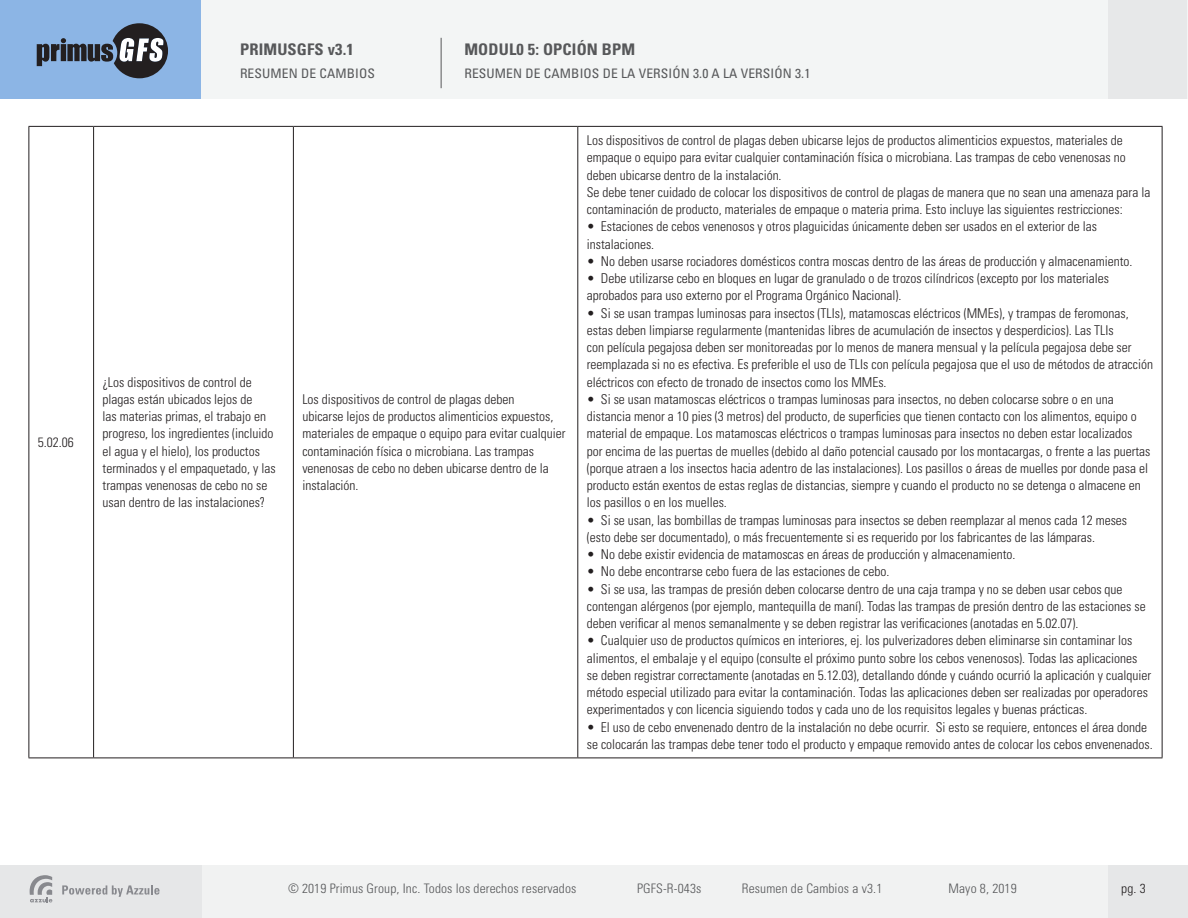
<style>
.page{position:relative;width:1188px;height:918px;background:#fff}
.page>*{position:absolute;margin:0;border:0;box-sizing:border-box;transform-origin:0 0}
.t1{font:700 condensed 16.05px "Univers LT Std";letter-spacing:.01em;color:#57585a}
.Paragraph_Style_1{font:300 condensed 13.5px/17.2px "Univers LT Std";color:#231f20}
.t2{font:300 condensed 13.05px "Univers LT Std";letter-spacing:.01em;color:#57585a}
.t3{font:condensed 13.05px "Univers LT Std";letter-spacing:.01em;color:#57585a}
.t4{font:300 condensed 13.05px "Univers LT Std";color:#231f20}
</style>
<div class="page">
<div style="left:0;top:865px;width:924px;height:53px;background:#f1f2f2"></div>
<div style="left:0;top:865px;width:201px;height:53px;background:#e6e7e8"></div>
<svg style="left:62px;top:885px;width:98px;height:12px"></svg>
<svg style="left:30px;top:875px;width:22px;height:27px"></svg>
<div style="left:573px;top:865px;width:615px;height:53px;background:#f1f2f2"></div>
<div style="left:1109px;top:865px;width:79px;height:53px;background:#e6e7e8"></div>
<div style="left:0;top:0;width:833px;height:99px;background:#f3f5f5"></div>
<div style="left:0;top:0;width:201px;height:99px;background:#8cb5e5"></div>
<svg style="left:37px;top:23px;width:131px;height:55px"></svg>
<div style="left:603px;top:0;width:584px;height:99px;background:#f3f5f5"></div>
<div style="left:1108px;top:0;width:79px;height:99px;background:#e7e8e9"></div>
<hr style="left:441px;top:38px;width:1px;height:50px;background:#57585a">
<hr style="left:28px;top:126px;width:66px;height:1px;background:#231f20">
<hr style="left:28px;top:127px;width:1px;height:631px;background:#231f20">
<hr style="left:94px;top:126px;width:199px;height:1px;background:#231f20">
<hr style="left:93px;top:127px;width:1px;height:631px;background:#231f20">
<hr style="left:293px;top:126px;width:285px;height:1px;background:#231f20">
<hr style="left:293px;top:127px;width:1px;height:631px;background:#231f20">
<hr style="left:578px;top:126px;width:584px;height:1px;background:#231f20">
<hr style="left:577px;top:127px;width:1px;height:631px;background:#231f20">
<hr style="left:1162px;top:127px;width:1px;height:631px;background:#231f20">
<hr style="left:28px;top:758px;width:66px;height:1px;background:#231f20">
<hr style="left:94px;top:758px;width:199px;height:1px;background:#231f20">
<hr style="left:293px;top:758px;width:285px;height:1px;background:#231f20">
<hr style="left:578px;top:758px;width:584px;height:1px;background:#231f20">
<p class="Paragraph_Style_1" style="left:38px;top:434px;width:37px">5.02.06</p>
<p class="t1" style="left:240px;top:40px;width:115px">PRIMUSGFS v3.1</p>
<p class="t3" style="left:240px;top:65px;width:137px">RESUMEN DE CAMBIOS</p>
<p class="t1" style="left:464px;top:40px;width:172px">MODUL0 5: OPCIÓN BPM</p>
<p class="t3" style="left:464px;top:65px;width:348px">RESUMEN DE CAMBIOS DE LA VERSIÓN 3.0 A LA VERSIÓN 3.1</p>
<p class="Paragraph_Style_1" style="left:103px;top:373px;width:175px">¿Los dispositivos de control de plagas están ubicados lejos de<br>las materias primas, el trabajo en progreso, los ingredientes (incluido el agua y el hielo), los productos terminados y el empaquetado, y las trampas venenosas de cebo no se usan dentro de las instalaciones?</p>
<p class="Paragraph_Style_1" style="left:302px;top:391px;width:265px">Los dispositivos de control de plagas deben<br>ubicarse lejos de productos alimenticios expuestos, materiales de empaque o equipo para evitar cualquier contaminación física o microbiana. Las trampas venenosas de cebo no deben ubicarse dentro de la instalación.</p>
<p class="Paragraph_Style_1" style="left:587px;top:132px;width:540px">Los dispositivos de control de plagas deben ubicarse lejos de productos alimenticios expuestos, materiales de empaque o equipo para evitar cualquier contaminación física o microbiana. Las trampas de cebo venenosas no deben ubicarse dentro de la instalación.</p>
<p class="Paragraph_Style_1" style="left:587px;top:184px;width:565px">Se debe tener cuidado de colocar los dispositivos de control de plagas de manera que no sean una amenaza para la contaminación de producto, materiales de empaque o materia prima. Esto incluye las siguientes restricciones:</p>
<p class="Paragraph_Style_1" style="left:587px;top:218px;width:512px">• Estaciones de cebos venenosos y otros plaguicidas únicamente deben ser usados en el exterior de las instalaciones.</p>
<p class="Paragraph_Style_1" style="left:587px;top:253px;width:547px">• No deben usarse rociadores domésticos contra moscas dentro de las áreas de producción y almacenamiento.</p>
<p class="Paragraph_Style_1" style="left:587px;top:270px;width:524px">• Debe utilizarse cebo en bloques en lugar de granulado o de trozos cilíndricos (excepto por los materiales aprobados para uso externo por el Programa Orgánico Nacional).</p>
<p class="Paragraph_Style_1" style="left:587px;top:304px;width:568px">• Si se usan trampas luminosas para insectos (TLIs), matamoscas eléctricos (MMEs), y trampas de feromonas, estas deben limpiarse regularmente (mantenidas libres de acumulación de insectos y desperdicios). Las TLIs<br>con película pegajosa deben ser monitoreadas por lo menos de manera mensual y la película pegajosa debe ser reemplazada si no es efectiva. Es preferible el uso de TLIs con película pegajosa que el uso de métodos de atracción eléctricos con efecto de tronado de insectos como los MMEs.</p>
<p class="Paragraph_Style_1" style="left:587px;top:391px;width:565px">• Si se usan matamoscas eléctricos o trampas luminosas para insectos, no deben colocarse sobre o en una distancia menor a 10 pies (3 metros) del producto, de superficies que tienen contacto con los alimentos, equipo o material de empaque. Los matamoscas eléctricos o trampas luminosas para insectos no deben estar localizados por encima de las puertas de muelles (debido al daño potencial causado por los montacargas, o frente a las puertas (porque atraen a los insectos hacia adentro de las instalaciones). Los pasillos o áreas de muelles por donde pasa el producto están exentos de estas reglas de distancias, siempre y cuando el producto no se detenga o almacene en los pasillos o en los muelles.</p>
<p class="Paragraph_Style_1" style="left:587px;top:511px;width:542px">• Si se usan, las bombillas de trampas luminosas para insectos se deben reemplazar al menos cada 12 meses (esto debe ser documentado), o más frecuentemente si es requerido por los fabricantes de las lámparas.</p>
<p class="Paragraph_Style_1" style="left:587px;top:546px;width:430px">• No debe existir evidencia de matamoscas en áreas de producción y almacenamiento.</p>
<p class="Paragraph_Style_1" style="left:587px;top:563px;width:304px">• No debe encontrarse cebo fuera de las estaciones de cebo.</p>
<p class="Paragraph_Style_1" style="left:587px;top:580px;width:560px">• Si se usa, las trampas de presión deben colocarse dentro de una caja trampa y no se deben usar cebos que contengan alérgenos (por ejemplo, mantequilla de maní). Todas las trampas de presión dentro de las estaciones se deben verificar al menos semanalmente y se deben registrar las verificaciones (anotadas en 5.02.07).</p>
<p class="Paragraph_Style_1" style="left:587px;top:632px;width:566px">• Cualquier uso de productos químicos en interiores, ej. los pulverizadores deben eliminarse sin contaminar los alimentos, el embalaje y el equipo (consulte el próximo punto sobre los cebos venenosos). Todas las aplicaciones se deben registrar correctamente (anotadas en 5.12.03), detallando dónde y cuándo ocurrió la aplicación y cualquier método especial utilizado para evitar la contaminación. Todas las aplicaciones deben ser realizadas por operadores experimentados y con licencia siguiendo todos y cada uno de los requisitos legales y buenas prácticas.</p>
<p class="Paragraph_Style_1" style="left:587px;top:718px;width:567px">• El uso de cebo envenenado dentro de la instalación no debe ocurrir. Si esto se requiere, entonces el área donde se colocarán las trampas debe tener todo el producto y empaque removido antes de colocar los cebos envenenados.</p>
<p class="t2" style="left:288px;top:881px;width:290px">© 2019 Primus Group, Inc. Todos los derechos reservados</p>
<p class="t2" style="left:637px;top:881px;width:66px">PGFS-R-043s</p>
<p class="t2" style="left:742px;top:881px;width:142px">Resumen de Cambios a v3.1</p>
<p class="t2" style="left:949px;top:881px;width:70px">Mayo 8, 2019</p>
<p class="t4" style="left:1121px;top:881px;width:26px">pg. 3</p>
</div>
